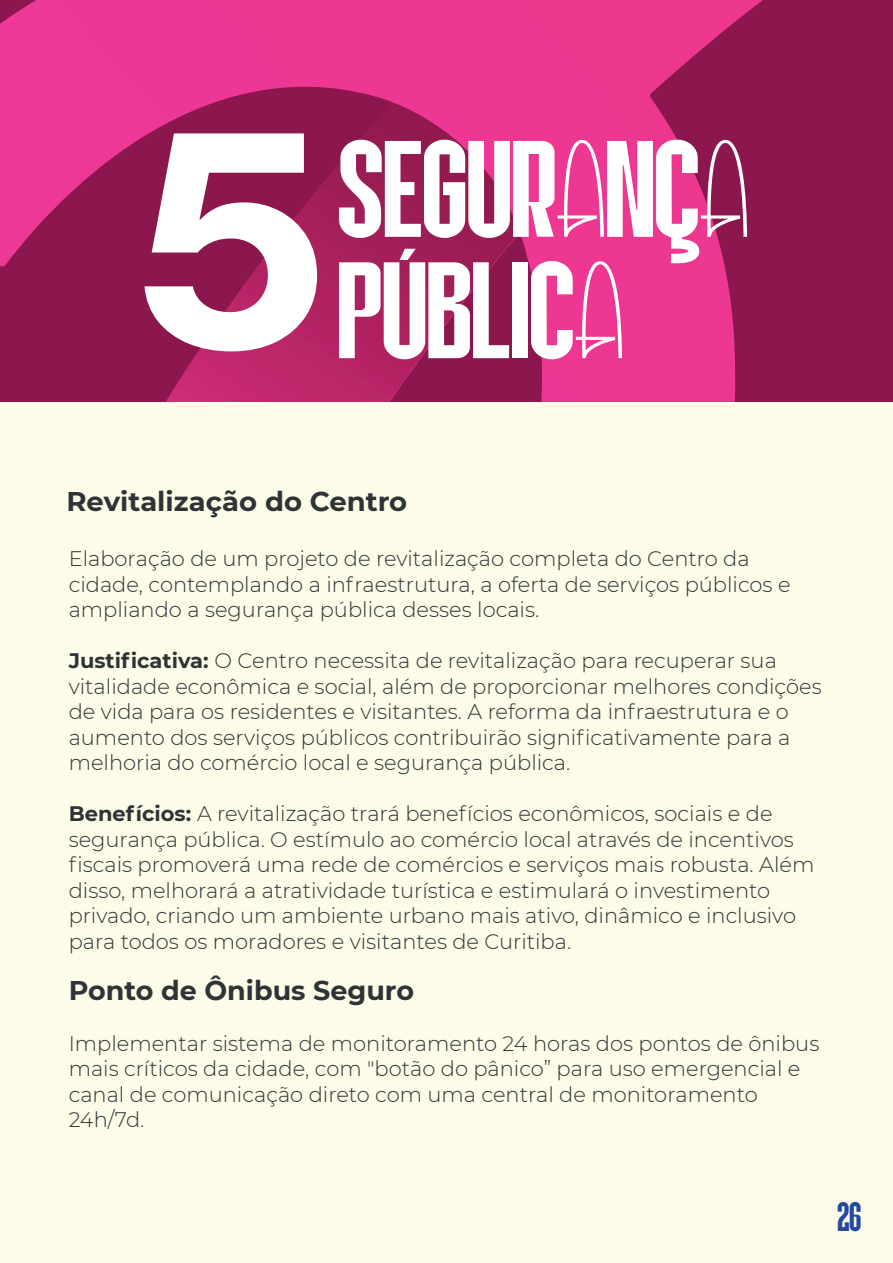
<style>
.page{position:relative;width:893px;height:1263px;background:#fdfce8}
.page>*{position:absolute;margin:0;border:0;box-sizing:border-box;transform-origin:0 0}
.t1{font:136.95px/121.4px "Aalto Display Personal use";color:#fff;scale:1.14 1}
.t2{font:41.1px "Aalto Display Personal use";color:#23489d}
.t3{font:700 27px "Montserrat";color:#2e3335}
.t4{font:300 21px/25.5px "Montserrat";color:#2e3335}
.s1{font-family:"Neue Haas Grotesk Text Pro";font-size:300px}
.s2{font-weight:700}
</style>
<div class="page">
<div style="left:0;top:0;width:893px;height:402px;background:#8c174f"></div>
<svg style="left:0;top:0;width:763px;height:402px"></svg>
<svg style="left:166px;top:101px;width:356px;height:301px"></svg>
<h1 class="t1" style="left:138px;top:133px;width:537px;text-indent:200px">SEGURANÇA<br><span class="s1">5</span>PÚBLICA</h1>
<p class="t3" style="left:66px;top:481px;width:342px">Revitalização do Centro</p>
<p class="t4" style="left:69px;top:545px;width:723px">Elaboração de um projeto de revitalização completa do Centro da cidade, contemplando a infraestrutura, a oferta de serviços públicos e ampliando a segurança pública desses locais.</p>
<p class="t4" style="left:69px;top:647px;width:754px"><span class="s2">Justificativa:</span> O Centro necessita de revitalização para recuperar sua vitalidade econômica e social, além de proporcionar melhores condições de vida para os residentes e visitantes. A reforma da infraestrutura e o aumento dos serviços públicos contribuirão significativamente para a melhoria do comércio local e segurança pública.</p>
<p class="t4" style="left:69px;top:800px;width:747px"><span class="s2">Benefícios:</span> A revitalização trará benefícios econômicos, sociais e de segurança pública. O estímulo ao comércio local através de incentivos fiscais promoverá uma rede de comércios e serviços mais robusta. Além disso, melhorará a atratividade turística e estimulará o investimento privado, criando um ambiente urbano mais ativo, dinâmico e inclusivo para todos os moradores e visitantes de Curitiba.</p>
<p class="t3" style="left:69px;top:971px;width:347px">Ponto de Ônibus Seguro</p>
<p class="t4" style="left:69px;top:1030px;width:752px">Implementar sistema de monitoramento 24 horas dos pontos de ônibus mais críticos da cidade, com "botão do pânico” para uso emergencial e canal de comunicação direto com uma central de monitoramento 24h/7d.</p>
<h2 class="t2" style="left:837px;top:1197px;width:25px">26</h2>
</div>
